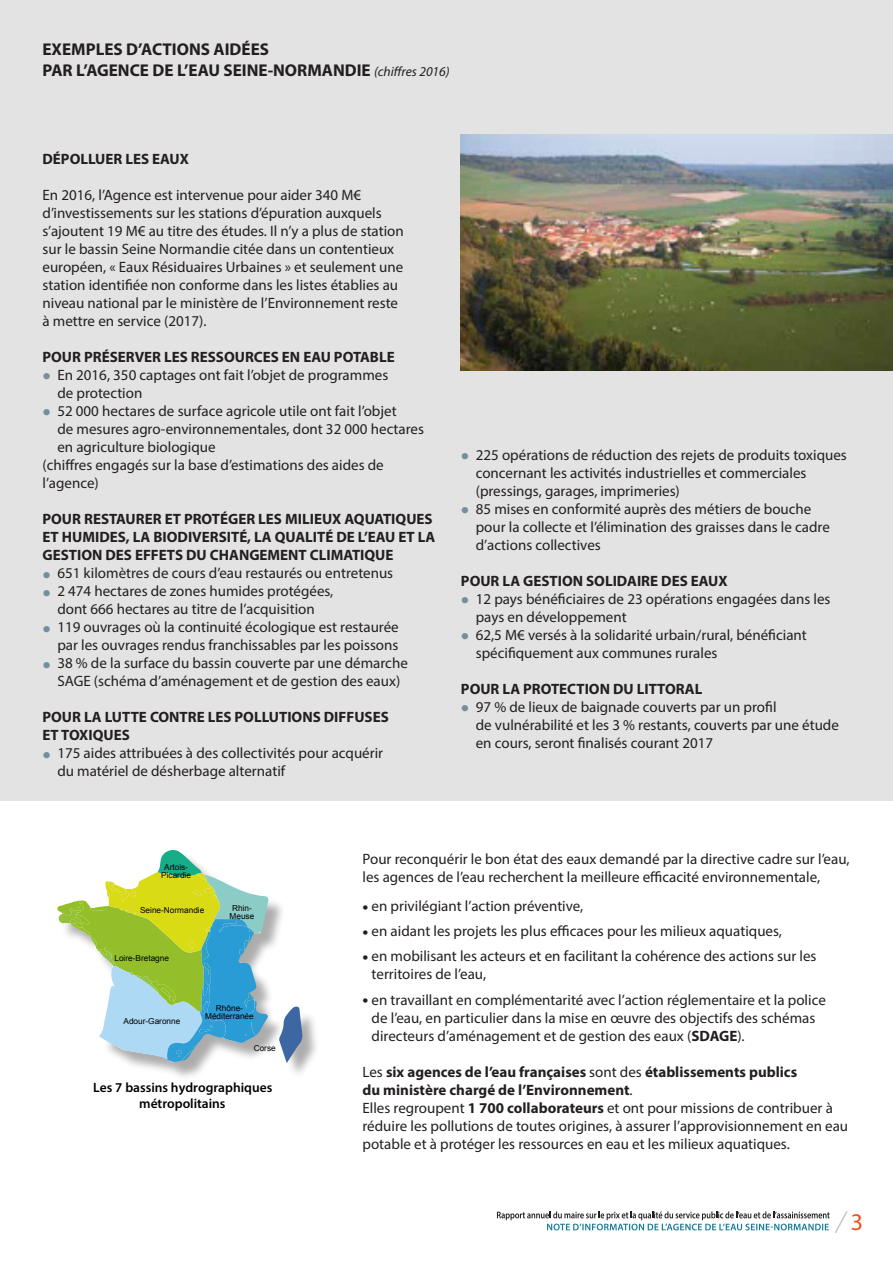
<style>
.page{position:relative;width:893px;height:1263px;background:#fff}
.page>*{position:absolute;margin:0;border:0;box-sizing:border-box;transform-origin:0 0}
.t1{font:24px "Myriad Pro";color:#f04e24}
.t2{font:700 17.1px "Myriad Pro";color:#231f20}
.t3{font:15px/18px "Myriad Pro";color:#231f20}
.t4{font:700 15px/18px "Myriad Pro";color:#231f20}
.t5{font:600 13.5px/15.8px "Myriad Pro";color:#000;text-align:center}
.t6{font:8.25px/8.2px "Arial";color:#000;text-align:center}
.s1{font-weight:400;font-style:italic;font-size:13.5px}
.s2{font-size:30px;color:#738f9c}
.s3{font-size:21px}
.s4{font-weight:700}
.s5{font-weight:400}
</style>
<div class="page">
<div style="left:59px;top:851px;width:261px;height:229px;background:#231f20;opacity:.37"></div>
<svg style="left:279px;top:1006px;width:24px;height:57px"></svg>
<svg style="left:57px;top:850px;width:212px;height:213px"></svg>
<svg style="left:497px;top:1211px;width:351px;height:22px"></svg>
<div style="left:0;top:0;width:893px;height:800px;background:#e3e3e3"></div>
<img style="left:461px;top:135px;width:432px;height:236px">
<p class="t2" style="left:43px;top:38px;width:228px">EXEMPLES D’ACTIONS AIDÉES</p>
<p class="t2" style="left:43px;top:59px;width:409px">PAR L’AGENCE DE L’EAU SEINE-NORMANDIE <span class="s1">(chiffres 2016)</span></p>
<p class="t4" style="left:43px;top:149px;width:148px">DÉPOLLUER LES EAUX</p>
<p class="t3" style="left:43px;top:186px;width:363px">En 2016, l’Agence est intervenue pour aider 340 M€ d’investissements sur les stations d’épuration auxquels s’ajoutent 19 M€ au titre des études. Il n’y a plus de station sur le bassin Seine Normandie citée dans un contentieux européen, « Eaux Résiduaires Urbaines » et seulement une station identifiée non conforme dans les listes établies au niveau national par le ministère de l’Environnement reste à mettre en service (2017).</p>
<p class="t4" style="left:43px;top:347px;width:354px">POUR PRÉSERVER LES RESSOURCES EN EAU POTABLE</p>
<p class="t3" style="left:57px;top:366px;width:332px;text-indent:-15px"><span class="s2">•</span> En 2016, 350 captages ont fait l’objet de programmes de protection</p>
<p class="t3" style="left:57px;top:402px;width:368px;text-indent:-15px"><span class="s2">•</span> 52 000 hectares de surface agricole utile ont fait l’objet<br>de mesures agro-environnementales, dont 32 000 hectares en agriculture biologique</p>
<p class="t3" style="left:43px;top:456px;width:343px">(chiffres engagés sur la base d’estimations des aides de l’agence)</p>
<p class="t4" style="left:43px;top:509px;width:394px">POUR RESTAURER ET PROTÉGER LES MILIEUX AQUATIQUES<br>ET HUMIDES, LA BIODIVERSITÉ, LA QUALITÉ DE L’EAU ET LA<br>GESTION DES EFFETS DU CHANGEMENT CLIMATIQUE</p>
<p class="t3" style="left:43px;top:564px;width:352px"><span class="s2">•</span> 651 kilomètres de cours d’eau restaurés ou entretenus</p>
<p class="t3" style="left:43px;top:582px;width:292px;text-align:center"><span class="s2">•</span> 2 474 hectares de zones humides protégées, dont 666 hectares au titre de l’acquisition</p>
<p class="t3" style="left:43px;top:618px;width:358px;text-align:right"><span class="s2">•</span> 119 ouvrages où la continuité écologique est restaurée par les ouvrages rendus franchissables par les poissons</p>
<p class="t3" style="left:43px;top:654px;width:367px;text-align:center"><span class="s2">•</span> 38 % de la surface du bassin couverte par une démarche<br>SAGE (schéma d’aménagement et de gestion des eaux)</p>
<p class="t4" style="left:43px;top:707px;width:348px">POUR LA LUTTE CONTRE LES POLLUTIONS DIFFUSES<br>ET TOXIQUES</p>
<p class="t3" style="left:57px;top:744px;width:327px;text-indent:-15px"><span class="s2">•</span> 175 aides attribuées à des collectivités pour acquérir du matériel de désherbage alternatif</p>
<p class="t3" style="left:476px;top:446px;width:373px;text-indent:-15px"><span class="s2">•</span> 225 opérations de réduction des rejets de produits toxiques concernant les activités industrielles et commerciales (pressings, garages, imprimeries)</p>
<p class="t3" style="left:476px;top:500px;width:356px;text-indent:-15px"><span class="s2">•</span> 85 mises en conformité auprès des métiers de bouche pour la collecte et l’élimination des graisses dans le cadre d’actions collectives</p>
<p class="t4" style="left:461px;top:571px;width:268px">POUR LA GESTION SOLIDAIRE DES EAUX</p>
<p class="t3" style="left:476px;top:590px;width:356px;text-indent:-15px"><span class="s2">•</span> 12 pays bénéficiaires de 23 opérations engagées dans les pays en développement</p>
<p class="t3" style="left:476px;top:626px;width:332px;text-indent:-15px"><span class="s2">•</span> 62,5 M€ versés à la solidarité urbain/rural, bénéficiant spécifiquement aux communes rurales</p>
<p class="t4" style="left:461px;top:679px;width:243px">POUR LA PROTECTION DU LITTORAL</p>
<p class="t3" style="left:476px;top:698px;width:365px;text-indent:-15px"><span class="s2">•</span> 97 % de lieux de baignade couverts par un profil<br>de vulnérabilité et les 3 % restants, couverts par une étude en cours, seront finalisés courant 2017</p>
<p class="t6" style="left:161px;top:863px;width:31px">Artois-<br>Picardie</p>
<p class="t6" style="left:140px;top:906px;width:66px">Seine-Normandie</p>
<p class="t6" style="left:230px;top:904px;width:26px">Rhin-<br>Meuse</p>
<p class="t6" style="left:114px;top:954px;width:56px">Loire-Bretagne</p>
<p class="t6" style="left:123px;top:1017px;width:58px">Adour-Garonne</p>
<p class="t6" style="left:205px;top:1004px;width:50px">Rhône-<br>Méditerranée</p>
<p class="t6" style="left:254px;top:1044px;width:24px">Corse</p>
<p class="t5" style="left:93px;top:1079px;width:181px">Les 7 bassins hydrographiques métropolitains</p>
<p class="t3" style="left:362px;top:849px;width:489px">Pour reconquérir le bon état des eaux demandé par la directive cadre sur l’eau, les agences de l’eau recherchent la meilleure efficacité environnementale,</p>
<p class="t3" style="left:362px;top:897px;width:222px"><span class="s3">•</span> en privilégiant l’action préventive,</p>
<p class="t3" style="left:362px;top:922px;width:421px"><span class="s3">•</span> en aidant les projets les plus efficaces pour les milieux aquatiques,</p>
<p class="t3" style="left:372px;top:947px;width:446px;text-indent:-9px"><span class="s3">•</span> en mobilisant les acteurs et en facilitant la cohérence des actions sur les territoires de l’eau,</p>
<p class="t3" style="left:372px;top:990px;width:456px;text-indent:-9px"><span class="s3">•</span> en travaillant en complémentarité avec l’action réglementaire et la police de l’eau, en particulier dans la mise en œuvre des objectifs des schémas directeurs d’aménagement et de gestion des eaux (<span class="s4">SDAGE</span>).</p>
<p class="t4" style="left:362px;top:1062px;width:436px"><span class="s5">Les</span> six agences de l’eau françaises <span class="s5">sont des</span> établissements publics du ministère chargé de l’Environnement<span class="s5">.</span></p>
<p class="t3" style="left:362px;top:1098px;width:487px">Elles regroupent <span class="s4">1 700 collaborateurs</span> et ont pour missions de contribuer à réduire les pollutions de toutes origines, à assurer l’approvisionnement en eau potable et à protéger les ressources en eau et les milieux aquatiques.</p>
<p class="t1" style="left:851px;top:1207px;width:14px">3</p>
</div>
